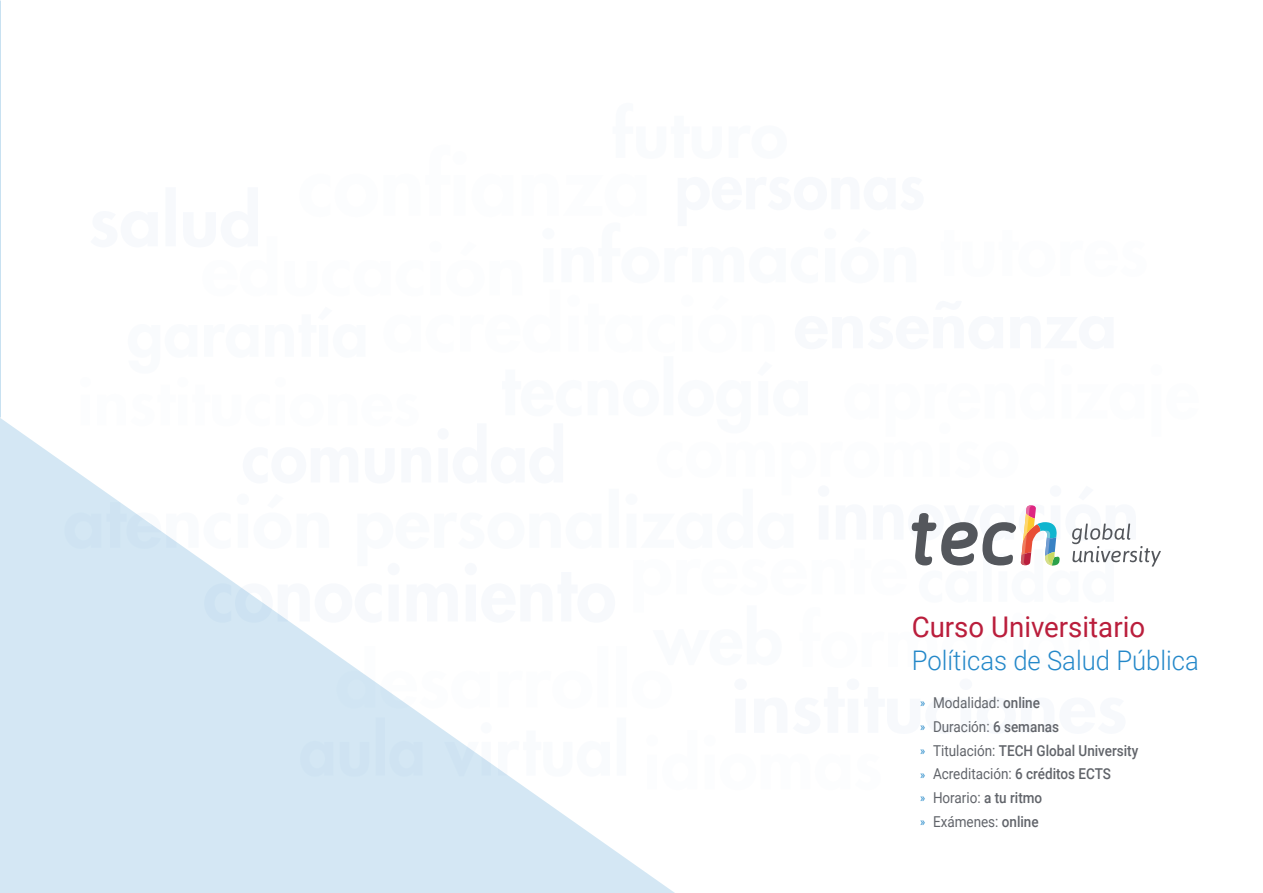
<style>
.page{position:relative;width:1263px;height:893px;background:#fff}
.page>*{position:absolute;margin:0;border:0;box-sizing:border-box;transform-origin:0 0}
.t1{font:28.5px "Roboto";color:#ba1e3c}
.t2{font:300 27px "Roboto";color:#2488c9;scale:.95 1}
.t3{font:500 15px/23.7px "Roboto";color:#61646a;scale:.9 1}
.s1{font-weight:400;font-size:12px;color:#2488c9}
.s2{font-weight:400}
</style>
<div class="page">
<svg style="left:0;top:418px;width:675px;height:475px;background:#d8e9f5"></svg>
<svg style="left:64px;top:418px;width:1097px;height:372px"></svg>
<h1 class="t1" style="left:912px;top:607px;width:235px">Curso Universitario</h1>
<h2 class="t2" style="left:912px;top:641px;width:304px">Políticas de Salud Pública</h2>
<p class="t3" style="left:920px;top:690px;width:244px"><span class="s1">»</span> <span class="s2">Modalidad:</span> online<br><span class="s1">»</span> <span class="s2">Duración:</span> 6 semanas<br><span class="s1">»</span> <span class="s2">Titulación:</span> TECH Global University <span class="s1">»</span> <span class="s2">Acreditación:</span> 6 créditos ECTS<br><span class="s1">»</span> <span class="s2">Horario:</span> a tu ritmo<br><span class="s1">»</span> <span class="s2">Exámenes:</span> online</p>
</div>
